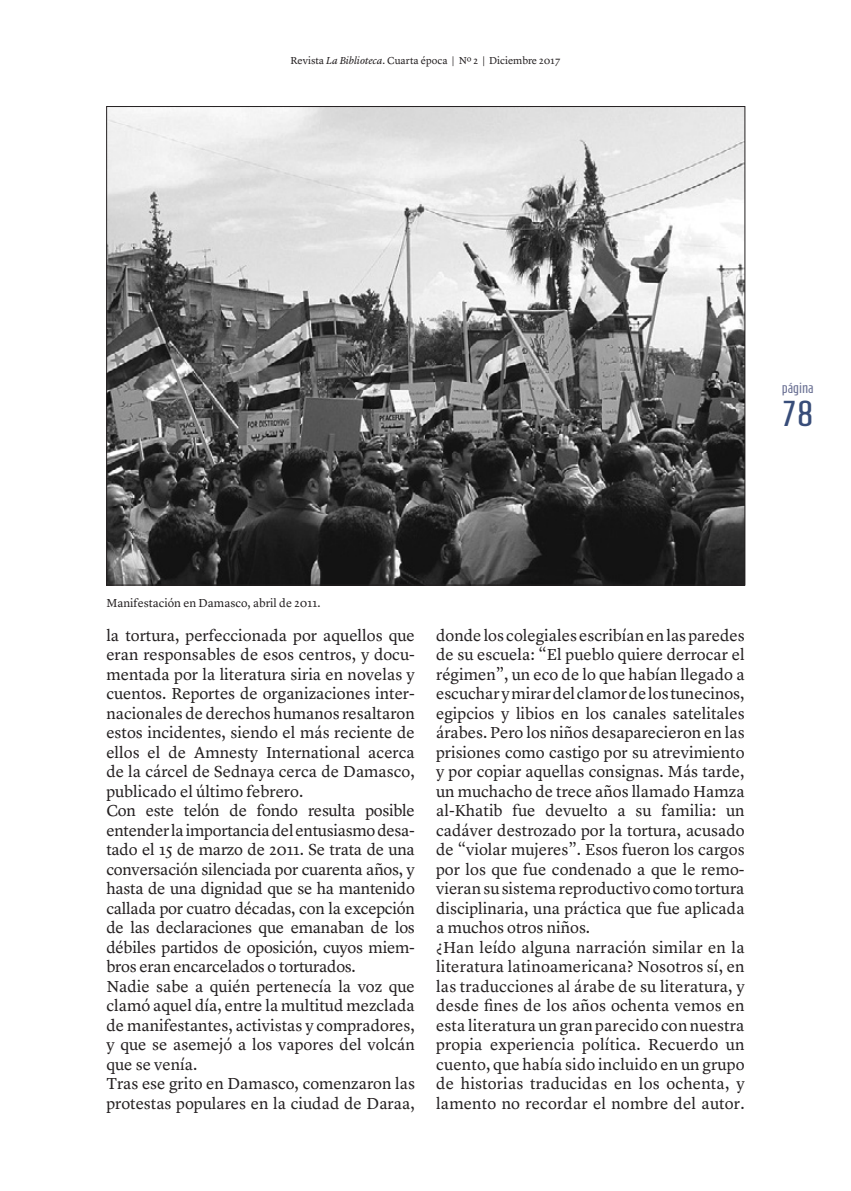
<style>
.page{position:relative;width:851px;height:1191px;background:#fff}
.page>*{position:absolute;margin:0;border:0;box-sizing:border-box;transform-origin:0 0}
.t1{font:36px "Homenaje";color:#384d79}
.t2{font:16.5px/19.5px "Lyon Text";color:#231f20}
.t3{font:15px "Homenaje";color:#6c7295}
.t4{font:12px "Lyon Text";color:#231f20}
.t5{font:10.5px "Lyon Text";color:#231f20}
.s1{font-style:italic}
</style>
<div class="page">
<img style="left:108px;top:108px;width:635px;height:475px">
<p class="t5" style="left:290px;top:52px;width:271px">Revista <span class="s1">La Biblioteca</span>. Cuarta época | Nº 2 | Diciembre 2017</p>
<p class="t3" style="left:781px;top:380px;width:33px">página</p>
<h1 class="t1" style="left:781px;top:393px;width:34px">78</h1>
<p class="t4" style="left:106px;top:593px;width:215px">Manifestación en Damasco, abril de 2011.</p>
<p class="t2" style="left:106px;top:624px;width:310px">la tortura, perfeccionada por aquellos que eran responsables de esos centros, y docu&shy;mentada por la literatura siria en novelas y cuentos. Reportes de organizaciones inter&shy;nacionales de derechos humanos resaltaron estos incidentes, siendo el más reciente de ellos el de Amnesty International acerca de la cárcel de Sednaya cerca de Damasco, publicado el último febrero.<br>Con este telón de fondo resulta posible entender la importancia del entusiasmo desa&shy;tado el 15 de marzo de 2011. Se trata de una conversación silenciada por cuarenta años, y hasta de una dignidad que se ha mantenido callada por cuatro décadas, con la excepción de las declaraciones que emanaban de los débiles partidos de oposición, cuyos miem&shy;bros eran encarcelados o torturados.<br>Nadie sabe a quién pertenecía la voz que clamó aquel día, entre la multitud mezclada de manifestantes, activistas y compradores, y que se asemejó a los vapores del volcán que se venía.<br>Tras ese grito en Damasco, comenzaron las protestas populares en la ciudad de Daraa,</p>
<p class="t2" style="left:436px;top:624px;width:310px">donde los colegiales escribían en las paredes de su escuela: “El pueblo quiere derrocar el régimen”, un eco de lo que habían llegado a escuchar y mirar del clamor de los tunecinos, egipcios y libios en los canales satelitales árabes. Pero los niños desaparecieron en las prisiones como castigo por su atrevimiento y por copiar aquellas consignas. Más tarde, un muchacho de trece años llamado Hamza al-Khatib fue devuelto a su familia: un cadáver destrozado por la tortura, acusado de “violar mujeres”. Esos fueron los cargos por los que fue condenado a que le remo&shy;vieran su sistema reproductivo como tortura disciplinaria, una práctica que fue aplicada a muchos otros niños.<br>¿Han leído alguna narración similar en la literatura latinoamericana? Nosotros sí, en las traducciones al árabe de su literatura, y desde fines de los años ochenta vemos en esta literatura un gran parecido con nuestra propia experiencia política. Recuerdo un cuento, que había sido incluido en un grupo de historias traducidas en los ochenta, y lamento no recordar el nombre del autor.</p>
</div>
